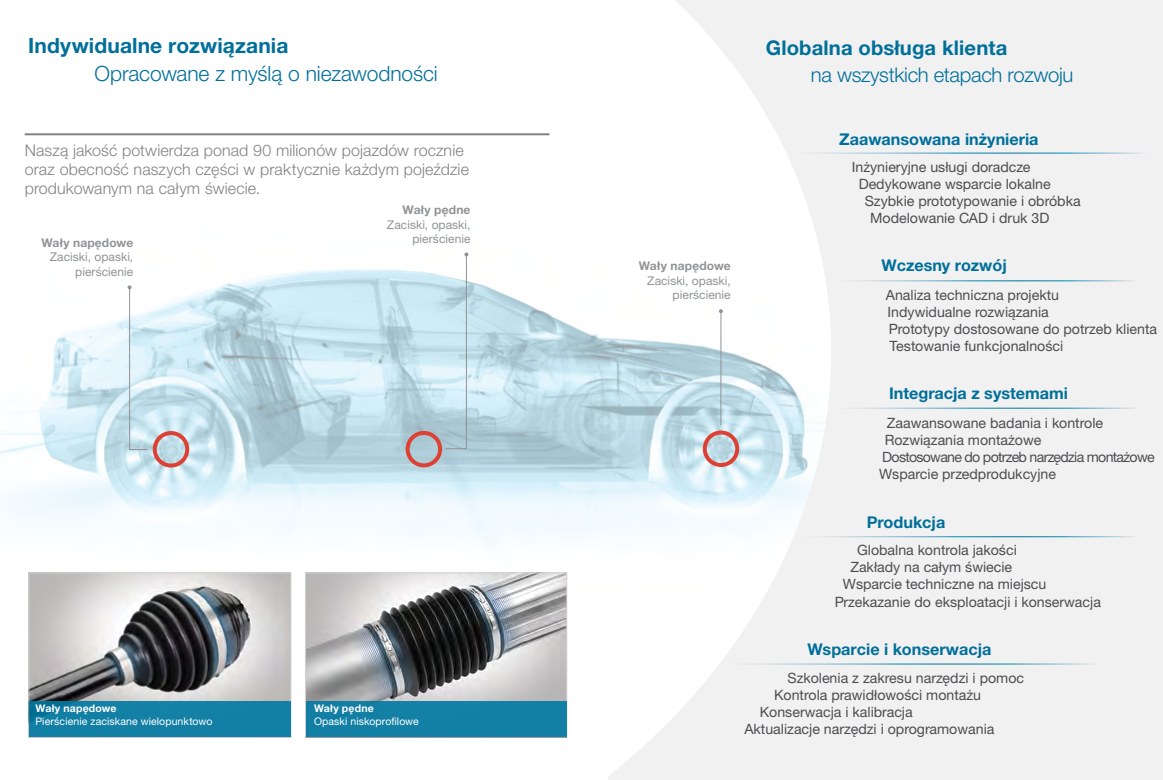
<style>
.page{position:relative;width:1163px;height:780px;background:#fff}
.page>*{position:absolute;margin:0;border:0;box-sizing:border-box;transform-origin:0 0}
.t1{font:300 21px "Helvetica Neue LTW1 G";letter-spacing:-.005em;color:#006f9a}
.t2{font:700 21px "Helvetica Neue LTW1 G";letter-spacing:.005em;color:#006f9a}
.t3{font:300 20.3px "Helvetica Neue LTW1 G";letter-spacing:-.015em;color:#006f9a}
.t4{font:700 20.3px "Helvetica Neue LTW1 G";letter-spacing:.005em;color:#006f9a}
.t5{font:700 16.2px "Helvetica Neue LTW1 G";color:#006f9a}
.t6{font:300 16px/19.2px "Helvetica Neue LTW1 G";letter-spacing:.005em;color:#808285}
.t7{font:14.2px/17px "Helvetica Neue LTW1 G";color:#4d4d4f}
.t8{font:14.2px "Helvetica Neue LTW1 G";letter-spacing:-.05em;color:#4d4d4f}
.t9{font:12px/14.4px "Helvetica Neue LTW1 G";color:#919396;text-align:right}
.t10{font:700 12px "Helvetica Neue LTW1 G";letter-spacing:.01em;color:#919396}
.t11{font:10.5px "Helvetica Neue LTW1 G";letter-spacing:.005em;color:#fff}
.t12{font:700 10.5px "Helvetica Neue LTW1 G";letter-spacing:.02em;color:#fff}
</style>
<div class="page">
<img style="left:0;top:253px;width:608px;height:375px">
<div style="left:153px;top:431px;width:36px;height:36px;border:4px solid #dc4133;border-radius:50%"></div>
<div style="left:405px;top:431px;width:37px;height:36px;border:4px solid #dc4133;border-radius:50%"></div>
<svg style="left:128px;top:285px;width:20px;height:165px"></svg>
<svg style="left:444px;top:252px;width:24px;height:197px;background:#c8e0e9"></svg>
<svg style="left:608px;top:0;width:554px;height:780px;fill:#f1f1f2"></svg>
<hr style="left:790px;top:153px;width:355px;height:1px;background:#fff">
<hr style="left:830px;top:280px;width:307px;height:1px;background:#fff">
<hr style="left:831px;top:407px;width:306px;height:1px;background:#fff">
<hr style="left:797px;top:536px;width:340px;height:1px;background:#fff">
<hr style="left:722px;top:663px;width:373px;height:1px;background:#fff">
<img style="left:30px;top:574px;width:259px;height:126px">
<div style="left:28px;top:572px;width:263px;height:165px;border:1px solid #d1d3d4"></div>
<div style="left:29px;top:700px;width:261px;height:36px;background:#137fa5"></div>
<img style="left:307px;top:574px;width:258px;height:126px">
<div style="left:305px;top:572px;width:262px;height:165px;border:1px solid #d1d3d4"></div>
<div style="left:306px;top:700px;width:260px;height:36px;background:#127fa5"></div>
<hr style="left:25px;top:133px;width:524px;height:2px;background:#808285">
<h1 class="t2" style="left:28px;top:32px;width:262px">Indywidualne rozwiązania</h1>
<h1 class="t1" style="left:94px;top:61px;width:345px">Opracowane z myślą o niezawodności</h1>
<h2 class="t4" style="left:765px;top:35px;width:243px">Globalna obsługa klienta</h2>
<h2 class="t3" style="left:810px;top:63px;width:264px">na wszystkich etapach rozwoju</h2>
<p class="t6" style="left:25px;top:141px;width:445px">Naszą jakość potwierdza ponad 90 milionów pojazdów rocznie oraz obecność naszych części w praktycznie każdym pojeździe produkowanym na całym świecie.</p>
<p class="t10" style="left:402px;top:202px;width:69px">Wały pędne</p>
<p class="t9" style="left:387px;top:217px;width:85px">Zaciski, opaski, pierścienie</p>
<p class="t10" style="left:41px;top:235px;width:93px">Wały napędowe</p>
<p class="t9" style="left:50px;top:250px;width:85px">Zaciski, opaski, pierścienie</p>
<p class="t10" style="left:638px;top:258px;width:93px">Wały napędowe</p>
<p class="t9" style="left:647px;top:273px;width:85px">Zaciski, opaski, pierścienie</p>
<p class="t5" style="left:839px;top:129px;width:201px">Zaawansowana inżynieria</p>
<p class="t7" style="left:851px;top:158px;width:180px">Inżynieryjne usługi doradcze</p>
<p class="t7" style="left:858px;top:175px;width:193px">Dedykowane wsparcie lokalne</p>
<p class="t7" style="left:864px;top:192px;width:217px">Szybkie prototypowanie i obróbka</p>
<p class="t7" style="left:870px;top:209px;width:181px">Modelowanie CAD i druk 3D</p>
<p class="t5" style="left:881px;top:255px;width:127px">Wczesny rozwój</p>
<p class="t7" style="left:885px;top:286px;width:273px">Analiza techniczna projektu<br>Indywidualne rozwiązania<br>Prototypy dostosowane do potrzeb klienta<br>Testowanie funkcjonalności</p>
<p class="t5" style="left:889px;top:383px;width:180px">Integracja z systemami</p>
<p class="t7" style="left:886px;top:414px;width:218px">Zaawansowane badania i kontrole</p>
<p class="t7" style="left:884px;top:431px;width:158px">Rozwiązania montażowe</p>
<p class="t8" style="left:882px;top:448px;width:274px">Dostosowane do potrzeb narzędzia montażowe</p>
<p class="t7" style="left:879px;top:465px;width:178px">Wsparcie przedprodukcyjne</p>
<p class="t12" style="left:36px;top:701px;width:82px">Wały napędowe</p>
<p class="t11" style="left:36px;top:714px;width:178px">Pierścienie zaciskane wielopunktowo</p>
<p class="t12" style="left:314px;top:701px;width:61px">Wały pędne</p>
<p class="t11" style="left:314px;top:714px;width:106px">Opaski niskoprofilowe</p>
<p class="t5" style="left:866px;top:512px;width:80px">Produkcja</p>
<p class="t7" style="left:856px;top:541px;width:161px">Globalna kontrola jakości</p>
<p class="t7" style="left:850px;top:558px;width:163px">Zakłady na całym świecie</p>
<p class="t7" style="left:842px;top:575px;width:205px">Wsparcie techniczne na miejscu</p>
<p class="t7" style="left:834px;top:592px;width:268px">Przekazanie do eksploatacji i konserwacja</p>
<p class="t5" style="left:807px;top:639px;width:186px">Wsparcie i konserwacja</p>
<p class="t7" style="left:787px;top:669px;width:238px">Szkolenia z zakresu narzędzi i pomoc</p>
<p class="t7" style="left:774px;top:686px;width:208px">Kontrola prawidłowości montażu</p>
<p class="t7" style="left:759px;top:703px;width:154px">Konserwacja i kalibracja</p>
<p class="t7" style="left:744px;top:720px;width:251px">Aktualizacje narzędzi i oprogramowania</p>
</div>
